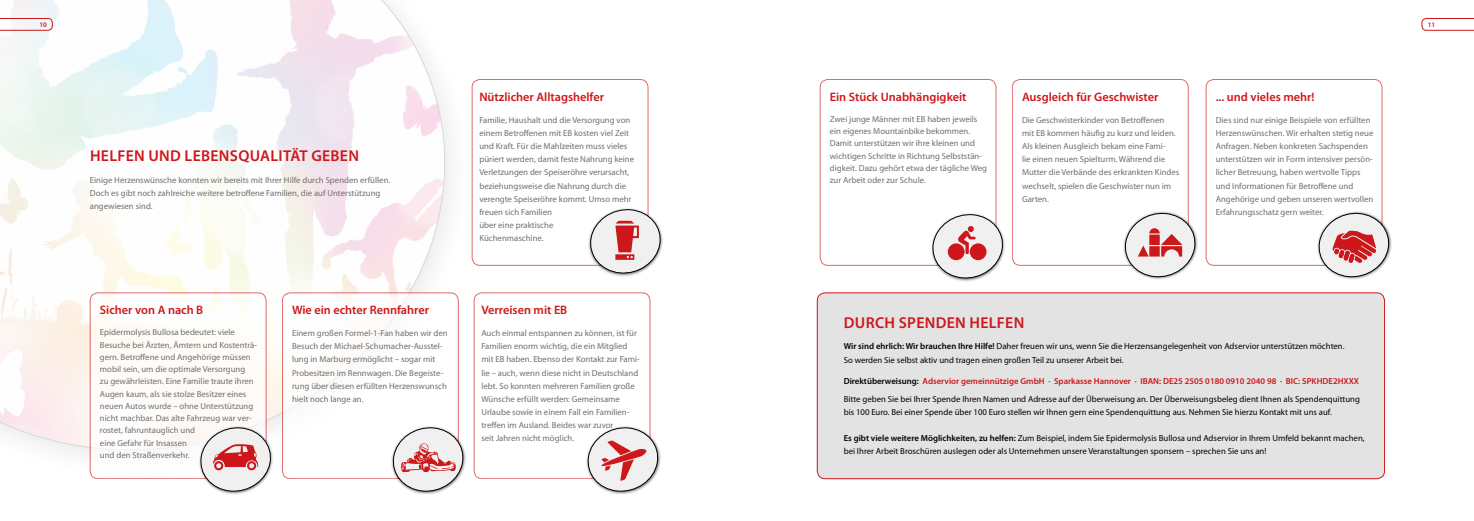
<style>
.page{position:relative;width:1474px;height:521px;background:#fff}
.page>*{position:absolute;margin:0;border:0;box-sizing:border-box;transform-origin:0 0}
.t1{font:600 15.75px "Myriad Pro";letter-spacing:.02em;color:#cd171a}
.t2{font:600 12.25px "Myriad Pro";color:#cd171a}
.t3{font:8.75px/13.1px "Myriad Pro";color:#706f6f}
.t4{font:8.75px/13.1px "Myriad Pro";color:#000}
.t5{font:600 7px "Myriad Pro";color:#cd171a}
.s1{font-weight:600}
.s2{font-weight:600;color:#cd171a}
</style>
<div class="page">
<div style="left:817px;top:293px;width:567px;height:186px;background:#e3e3e3;border-radius:8px"></div>
<div style="left:817px;top:293px;width:567px;height:186px;border:1px solid #cd171a;border-radius:8px"></div>
<div style="left:0;top:0;width:475px;height:483px;background:#000;opacity:.65"></div>
<svg style="left:0;top:0;width:468px;height:464px"></svg>
<div style="left:90px;top:293px;width:176px;height:186px;background:#fefcf8;border-radius:8px"></div>
<div style="left:90px;top:293px;width:176px;height:186px;border:1px solid #cd171a;border-radius:8px"></div>
<div style="left:474px;top:293px;width:176px;height:186px;border:1px solid #cd171a;border-radius:8px"></div>
<div style="left:282px;top:293px;width:176px;height:186px;background:#fff;border-radius:8px"></div>
<div style="left:282px;top:293px;width:176px;height:186px;border:1px solid #cd171a;border-radius:8px"></div>
<div style="left:820px;top:79px;width:176px;height:186px;border:1px solid #cd171a;border-radius:8px"></div>
<div style="left:472px;top:79px;width:176px;height:186px;background:#fff;border-radius:8px"></div>
<div style="left:472px;top:79px;width:176px;height:186px;border:1px solid #cd171a;border-radius:8px"></div>
<div style="left:1012px;top:79px;width:176px;height:186px;border:1px solid #cd171a;border-radius:8px"></div>
<div style="left:1205px;top:79px;width:176px;height:186px;border:1px solid #cd171a;border-radius:8px"></div>
<svg style="left:0;top:18px;width:52px;height:12px"></svg>
<svg style="left:1421px;top:18px;width:52px;height:12px"></svg>
<div style="left:588px;top:207px;width:75px;height:69px;background:#000;opacity:.65"></div>
<div style="left:585px;top:425px;width:76px;height:70px;background:#000;opacity:.65"></div>
<div style="left:930px;top:212px;width:75px;height:69px;background:#000;opacity:.65"></div>
<div style="left:1122px;top:211px;width:76px;height:69px;background:#000;opacity:.65"></div>
<div style="left:1316px;top:211px;width:75px;height:69px;background:#000;opacity:.65"></div>
<svg style="left:1122px;top:212px;width:75px;height:66px"></svg>
<svg style="left:930px;top:213px;width:75px;height:67px"></svg>
<svg style="left:585px;top:426px;width:75px;height:67px"></svg>
<svg style="left:588px;top:208px;width:75px;height:67px"></svg>
<div style="left:198px;top:425px;width:76px;height:70px;background:#000;opacity:.65"></div>
<svg style="left:198px;top:426px;width:75px;height:67px"></svg>
<div style="left:390px;top:425px;width:76px;height:70px;background:#000;opacity:.65"></div>
<svg style="left:390px;top:426px;width:75px;height:67px"></svg>
<svg style="left:1316px;top:212px;width:75px;height:66px"></svg>
<p class="t5" style="left:39px;top:20px;width:9px">10</p>
<p class="t5" style="left:1427px;top:20px;width:9px">11</p>
<h1 class="t1" style="left:90px;top:145px;width:270px">HELFEN UND LEBENSQUALITÄT GEBEN</h1>
<p class="t3" style="left:90px;top:173px;width:302px">Einige Herzenswünsche konnten wir bereits mit Ihrer Hilfe durch Spenden erfüllen.<br>Doch es gibt noch zahlreiche weitere betroffene Familien, die auf Unterstützung angewiesen sind.</p>
<h2 class="t2" style="left:100px;top:302px;width:105px">Sicher von A nach B</h2>
<p class="t3" style="left:100px;top:326px;width:159px;line-height:12.2px">Epidermolysis Bullosa bedeutet: viele Besuche bei Ärzten, Ämtern und Kostenträ&shy;gern. Betroffene und Angehörige müssen mobil sein, um die optimale Versorgung<br>zu gewährleisten. Eine Familie traute ihren Augen kaum, als sie stolze Besitzer eines neuen Autos wurde – ohne Unterstützung nicht machbar. Das alte Fahrzeug war ver&shy;rostet, fahruntauglich und<br>eine Gefahr für Insassen<br>und den Straßenverkehr.</p>
<h2 class="t2" style="left:292px;top:302px;width:138px">Wie ein echter Rennfahrer</h2>
<p class="t3" style="left:292px;top:327px;width:157px">Einem großen Formel-1-Fan haben wir den Besuch der Michael-Schumacher-Ausstel&shy;lung in Marburg ermöglicht – sogar mit Probesitzen im Rennwagen. Die Begeiste&shy;rung über diesen erfüllten Herzenswunsch hielt noch lange an.</p>
<h2 class="t2" style="left:479px;top:89px;width:126px">Nützlicher Alltagshelfer</h2>
<p class="t3" style="left:479px;top:114px;width:156px">Familie, Haushalt und die Versorgung von einem Betroffenen mit EB kosten viel Zeit und Kraft. Für die Mahlzeiten muss vieles püriert werden, damit feste Nahrung keine Verletzungen der Speiseröhre verursacht, beziehungsweise die Nahrung durch die verengte Speiseröhre kommt. Umso mehr freuen sich Familien<br>über eine praktische<br>Küchenmaschine.</p>
<h2 class="t2" style="left:481px;top:302px;width:87px">Verreisen mit EB</h2>
<p class="t3" style="left:481px;top:327px;width:160px">Auch einmal entspannen zu können, ist für Familien enorm wichtig, die ein Mitglied mit EB haben. Ebenso der Kontakt zur Fami&shy;lie – auch, wenn diese nicht in Deutschland lebt. So konnten mehreren Familien große Wünsche erfüllt werden: Gemeinsame Urlaube sowie in einem Fall ein Familien&shy;treffen im Ausland. Beides war zuvor<br>seit Jahren nicht möglich.</p>
<h2 class="t2" style="left:829px;top:89px;width:138px">Ein Stück Unabhängigkeit</h2>
<p class="t3" style="left:829px;top:113px;width:159px;line-height:12.2px">Zwei junge Männer mit EB haben jeweils ein eigenes Mountainbike bekommen.<br>Damit unterstützen wir ihre kleinen und wichtigen Schritte in Richtung Selbststän&shy;digkeit. Dazu gehört etwa der tägliche Weg zur Arbeit oder zur Schule.</p>
<h2 class="t2" style="left:1022px;top:89px;width:138px">Ausgleich für Geschwister</h2>
<p class="t3" style="left:1022px;top:114px;width:159px">Die Geschwisterkinder von Betroffenen<br>mit EB kommen häufig zu kurz und leiden.<br>Als kleinen Ausgleich bekam eine Fami-<br>lie einen neuen Spielturm. Während die Mutter die Verbände des erkrankten Kindes wechselt, spielen die Geschwister nun im Garten.</p>
<h2 class="t2" style="left:1215px;top:89px;width:100px">... und vieles mehr!</h2>
<p class="t3" style="left:1215px;top:114px;width:159px">Dies sind nur einige Beispiele von erfüllten Herzenswünschen. Wir erhalten stetig neue Anfragen. Neben konkreten Sachspenden unterstützen wir in Form intensiver persön&shy;licher Betreuung, haben wertvolle Tipps und Informationen für Betroffene und Angehörige und geben unseren wertvollen Erfahrungsschatz gern weiter.</p>
<h1 class="t1" style="left:843px;top:312px;width:182px">DURCH SPENDEN HELFEN</h1>
<p class="t4" style="left:843px;top:340px;width:502px"><span class="s1">Wir sind ehrlich: Wir brauchen Ihre Hilfe!</span> Daher freuen wir uns, wenn Sie die Herzensangelegenheit von Adservior unterstützen möchten.<br>So werden Sie selbst aktiv und tragen einen großen Teil zu unserer Arbeit bei.</p>
<p class="t4" style="left:843px;top:371px;width:518px;line-height:18.4px"><span class="s1">Direktüberweisung:</span> <span class="s2">Adservior gemeinnützige GmbH · Sparkasse Hannover · IBAN: DE25 2505 0180 0910 2040 98 · BIC: SPKHDE2HXXX<br></span>Bitte geben Sie bei Ihrer Spende Ihren Namen und Adresse auf der Überweisung an. Der Überweisungsbeleg dient Ihnen als Spendenquittung</p>
<p class="t4" style="left:843px;top:406px;width:490px">bis 100 Euro. Bei einer Spende über 100 Euro stellen wir Ihnen gern eine Spendenquittung aus. Nehmen Sie hierzu Kontakt mit uns auf.</p>
<p class="t4" style="left:843px;top:432px;width:522px"><span class="s1">Es gibt viele weitere Möglichkeiten, zu helfen:</span> Zum Beispiel, indem Sie Epidermolysis Bullosa und Adservior in Ihrem Umfeld bekannt machen, bei Ihrer Arbeit Broschüren auslegen oder als Unternehmen unsere Veranstaltungen sponsern – sprechen Sie uns an!</p>
</div>
